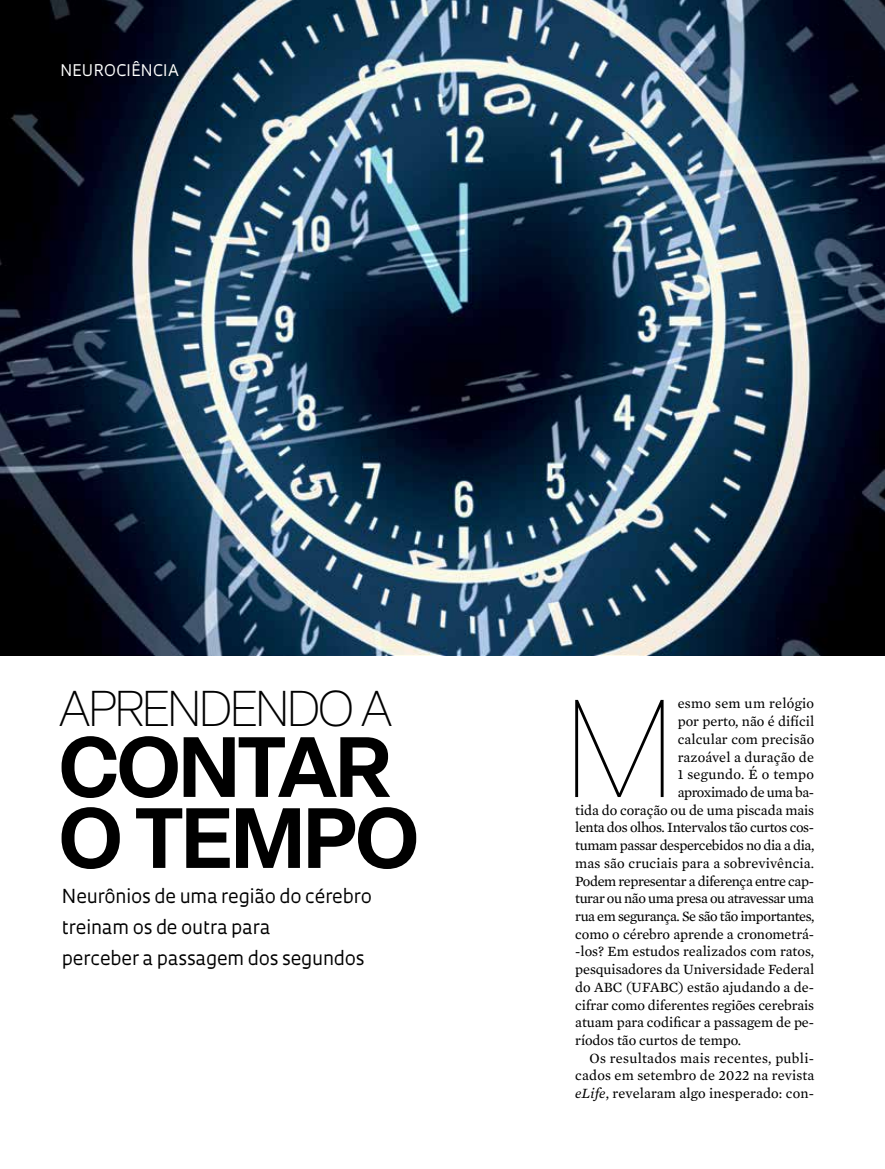
<style>
.page{position:relative;width:885px;height:1169px;background:#fff}
.page>*{position:absolute;margin:0;border:0;box-sizing:border-box;transform-origin:0 0}
.t1{font:100 136.8px "Elza";color:#000}
.t2{font:600 84px/70.9px "Elza";letter-spacing:-.02em;color:#000}
.t3{font:200 49.5px "Elza";letter-spacing:-.04em;color:#000}
.t4{font:18.75px/30.9px "Oculum";letter-spacing:-.01em;color:#000}
.t5{font:15.6px "Oculum";letter-spacing:.025em;color:#fff}
.t6{font:14.4px "Mercury Text G2";letter-spacing:-.005em;color:#000}
.t7{font:14.4px "Mercury Text G2";letter-spacing:-.03em;color:#000}
.t8{font:14.4px "Mercury Text G2";letter-spacing:-.025em;color:#000}
.t9{font:14.4px "Mercury Text G2";letter-spacing:.02em;color:#000}
.s1{font-style:italic}
</style>
<div class="page">
<img style="left:0;top:0;width:885px;height:655px">
<p class="t5" style="left:60px;top:60px;width:120px">NEUROCIÊNCIA</p>
<h3 class="t3" style="left:59px;top:677px;width:335px">APRENDENDO A</h3>
<h2 class="t2" style="left:59px;top:730px;width:362px">CONTAR<br>O TEMPO</h2>
<h3 class="t4" style="left:62px;top:880px;width:311px">Neurônios de uma região do cérebro treinam os de outra para<br>perceber a passagem dos segundos</h3>
<h1 class="t1" style="left:564px;top:662px;width:113px">M</h1>
<p class="t9" style="left:678px;top:693px;width:138px">esmo sem um relógio</p>
<p class="t6" style="left:678px;top:711px;width:138px">por perto, não é difícil</p>
<p class="t6" style="left:678px;top:728px;width:138px">calcular com precisão</p>
<p class="t6" style="left:678px;top:746px;width:138px">razoável a duração de</p>
<p class="t9" style="left:678px;top:764px;width:138px">1 segundo. É o tempo</p>
<p class="t7" style="left:678px;top:781px;width:138px">aproximado de uma ba-</p>
<p class="t6" style="left:575px;top:799px;width:240px">tida do coração ou de uma piscada mais</p>
<p class="t8" style="left:575px;top:817px;width:240px">lenta dos olhos. Intervalos tão curtos cos-</p>
<p class="t8" style="left:575px;top:835px;width:241px">tumam passar despercebidos no dia a dia,</p>
<p class="t6" style="left:575px;top:852px;width:241px">mas são cruciais para a sobrevivência.</p>
<p class="t7" style="left:575px;top:870px;width:240px">Podem representar a diferença entre cap-</p>
<p class="t7" style="left:575px;top:888px;width:240px">turar ou não uma presa ou atravessar uma</p>
<p class="t7" style="left:575px;top:905px;width:241px">rua em segurança. Se são tão importantes,</p>
<p class="t6" style="left:575px;top:923px;width:240px">como o cérebro aprende a cronometrá-</p>
<p class="t6" style="left:575px;top:941px;width:241px">-los? Em estudos realizados com ratos,</p>
<p class="t6" style="left:575px;top:959px;width:240px">pesquisadores da Universidade Federal</p>
<p class="t6" style="left:575px;top:976px;width:240px">do ABC (UFABC) estão ajudando a de-</p>
<p class="t6" style="left:575px;top:994px;width:240px">cifrar como diferentes regiões cerebrais</p>
<p class="t6" style="left:575px;top:1012px;width:240px">atuam para codificar a passagem de pe-</p>
<p class="t6" style="left:575px;top:1029px;width:167px">ríodos tão curtos de tempo.</p>
<p class="t9" style="left:590px;top:1047px;width:226px">Os resultados mais recentes, publi-</p>
<p class="t6" style="left:575px;top:1065px;width:241px">cados em setembro de 2022 na revista</p>
<p class="t6" style="left:575px;top:1082px;width:240px"><span class="s1">eLife</span>, revelaram algo inesperado: con-</p>
</div>
